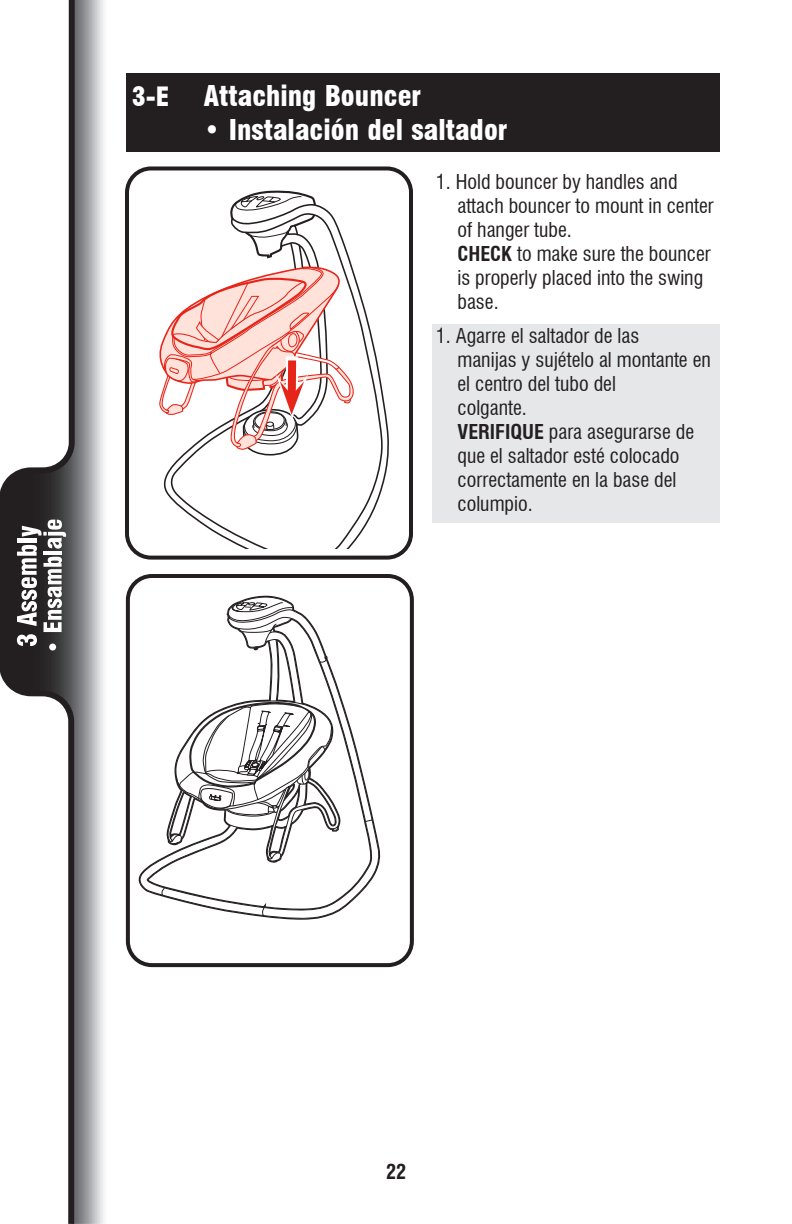
<style>
.page{position:relative;width:792px;height:1224px;background:#fff}
.page>*{position:absolute;margin:0;border:0;box-sizing:border-box;transform-origin:0 0}
.Banner{font:900 condensed 28px "Swiss 721 BT";color:#fff}
.t1{font:condensed 20px/24px "Swiss 721 BT";color:#231f20}
.t2{font:700 condensed 20px "Swiss 721 BT";color:#231f20}
.s1{font-size:26px}
.s2{font-weight:700}
</style>
<div class="page">
<svg style="left:0;top:0;width:75px;height:1224px"></svg>
<div style="left:0;top:494px;width:6px;height:173px;background:#231f20"></div>
<svg style="left:17px;top:520px;width:49px;height:131px"></svg>
<div style="left:126px;top:73px;width:594px;height:79px;background:#231f20"></div>
<div style="left:125px;top:166px;width:288px;height:394px;border:4px solid #231f20;border-radius:24px"></div>
<div style="left:432px;top:324px;width:288px;height:199px;background:#e6e7e9"></div>
<svg style="left:163px;top:276px;width:226px;height:272px"></svg>
<svg style="left:159px;top:191px;width:196px;height:265px"></svg>
<div style="left:126px;top:574px;width:288px;height:393px;border:4px solid #231f20;border-radius:24px"></div>
<svg style="left:139px;top:597px;width:241px;height:323px"></svg>
<p class="Banner" style="left:132px;top:79px;width:291px"><span class="s1">3-E</span> Attaching Bouncer</p>
<p class="Banner" style="left:204px;top:113px;width:305px">• Instalación del saltador</p>
<p class="t1" style="left:457px;top:170px;width:258px;text-indent:-22px">1. Hold bouncer by handles and attach bouncer to mount in center of hanger tube.<br><span class="s2">CHECK</span> to make sure the bouncer is properly placed into the swing base.</p>
<p class="t1" style="left:457px;top:324px;width:255px;text-indent:-22px">1. Agarre el saltador de las<br>manijas y sujételo al montante en el centro del tubo del<br>colgante.<br><span class="s2">VERIFIQUE</span> para asegurarse de que el saltador esté colocado correctamente en la base del columpio.</p>
<p class="t2" style="left:386px;top:1160px;width:21px">22</p>
</div>
